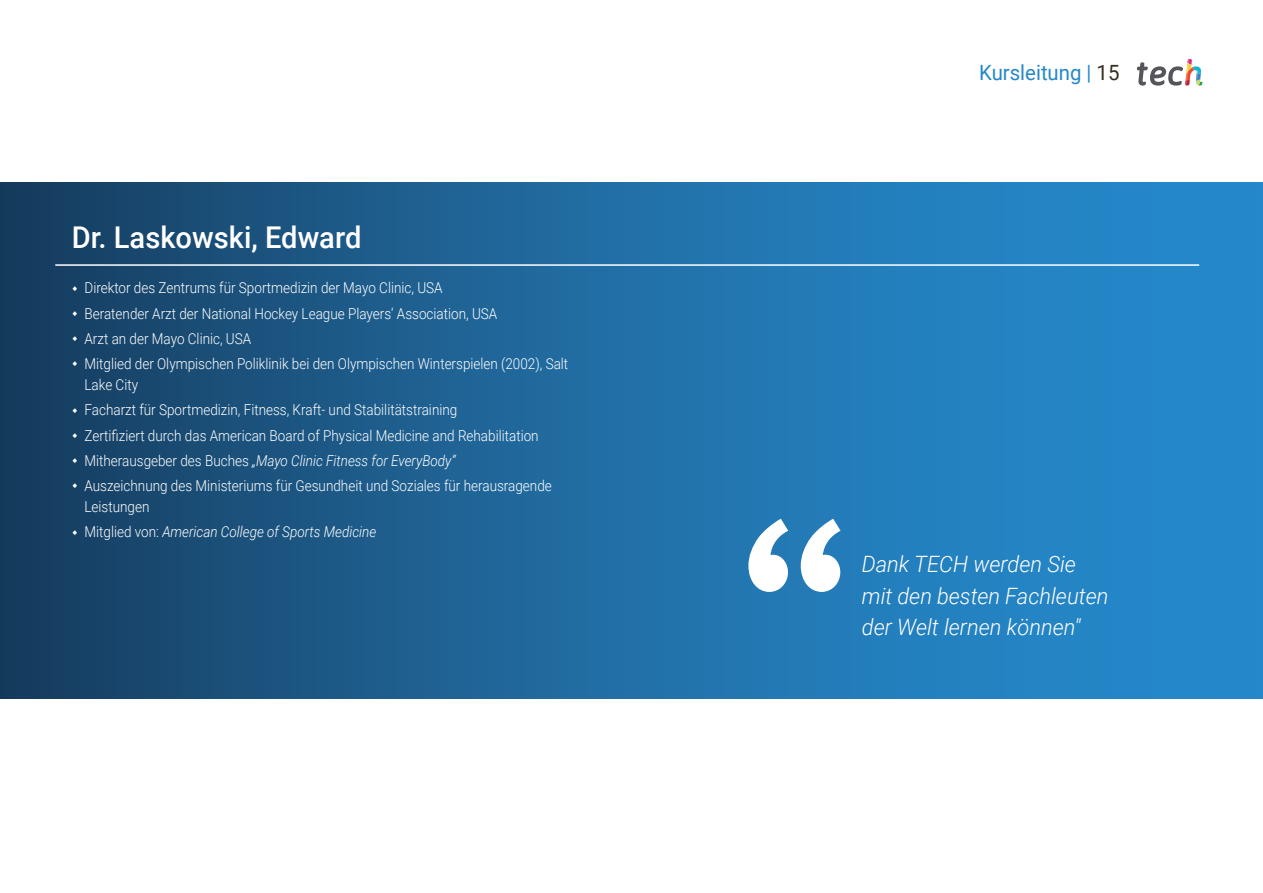
<style>
.page{position:relative;width:1263px;height:893px;background:#fff}
.page>*{position:absolute;margin:0;border:0;box-sizing:border-box;transform-origin:0 0}
.t1{font:500 30px "Roboto";color:#fff}
.t2{font:italic 300 22.5px/31.5px "Roboto";color:#fff}
.t3{font:21px "Roboto";color:#2488c9}
.t4{font:300 15px/25.2px "Roboto";color:#fff;scale:.9 1}
.t5{font:italic 300 15px/25.2px "Roboto";color:#fff;scale:.9 1}
.s1{font-style:italic}
.s2{font-style:normal}
.s3{color:#312e20}
</style>
<div class="page">
<svg style="left:1137px;top:59px;width:65px;height:27px"></svg>
<div style="left:0;top:182px;width:1263px;height:516px;background:linear-gradient(to right,#184267,#2793d9)"></div>
<svg style="left:748px;top:519px;width:92px;height:73px"></svg>
<hr style="left:55px;top:264px;width:1144px;height:2px;background:#fff">
<svg style="left:73px;top:286px;width:4px;height:5px"></svg>
<svg style="left:73px;top:311px;width:4px;height:5px"></svg>
<svg style="left:73px;top:336px;width:4px;height:5px"></svg>
<svg style="left:73px;top:361px;width:4px;height:5px"></svg>
<svg style="left:73px;top:408px;width:4px;height:5px"></svg>
<svg style="left:73px;top:433px;width:4px;height:5px"></svg>
<svg style="left:73px;top:458px;width:4px;height:5px"></svg>
<svg style="left:73px;top:483px;width:4px;height:5px"></svg>
<svg style="left:73px;top:530px;width:4px;height:5px"></svg>
<h1 class="t1" style="left:72px;top:216px;width:291px">Dr. Laskowski, Edward</h1>
<p class="t4" style="left:85px;top:275px;width:539px">Direktor des Zentrums für Sportmedizin der Mayo Clinic, USA<br>Beratender Arzt der National Hockey League Players‘ Association, USA<br>Arzt an der Mayo Clinic, USA<br>Mitglied der Olympischen Poliklinik bei den Olympischen Winterspielen (2002), Salt</p>
<p class="t4" style="left:85px;top:372px;width:521px">Lake City<br>Facharzt für Sportmedizin, Fitness, Kraft- und Stabilitätstraining<br>Zertifiziert durch das American Board of Physical Medicine and Rehabilitation Mitherausgeber des Buches <span class="s1">„Mayo Clinic Fitness for EveryBody“<br></span>Auszeichnung des Ministeriums für Gesundheit und Soziales für herausragende</p>
<p class="t5" style="left:85px;top:494px;width:326px"><span class="s2">Leistungen<br>Mitglied von:</span> American College of Sports Medicine</p>
<h3 class="t3" style="left:979px;top:57px;width:142px">Kursleitung | <span class="s3">15</span></h3>
<h2 class="t2" style="left:862px;top:548px;width:248px">Dank TECH werden Sie mit den besten Fachleuten der Welt lernen können"</h2>
</div>
